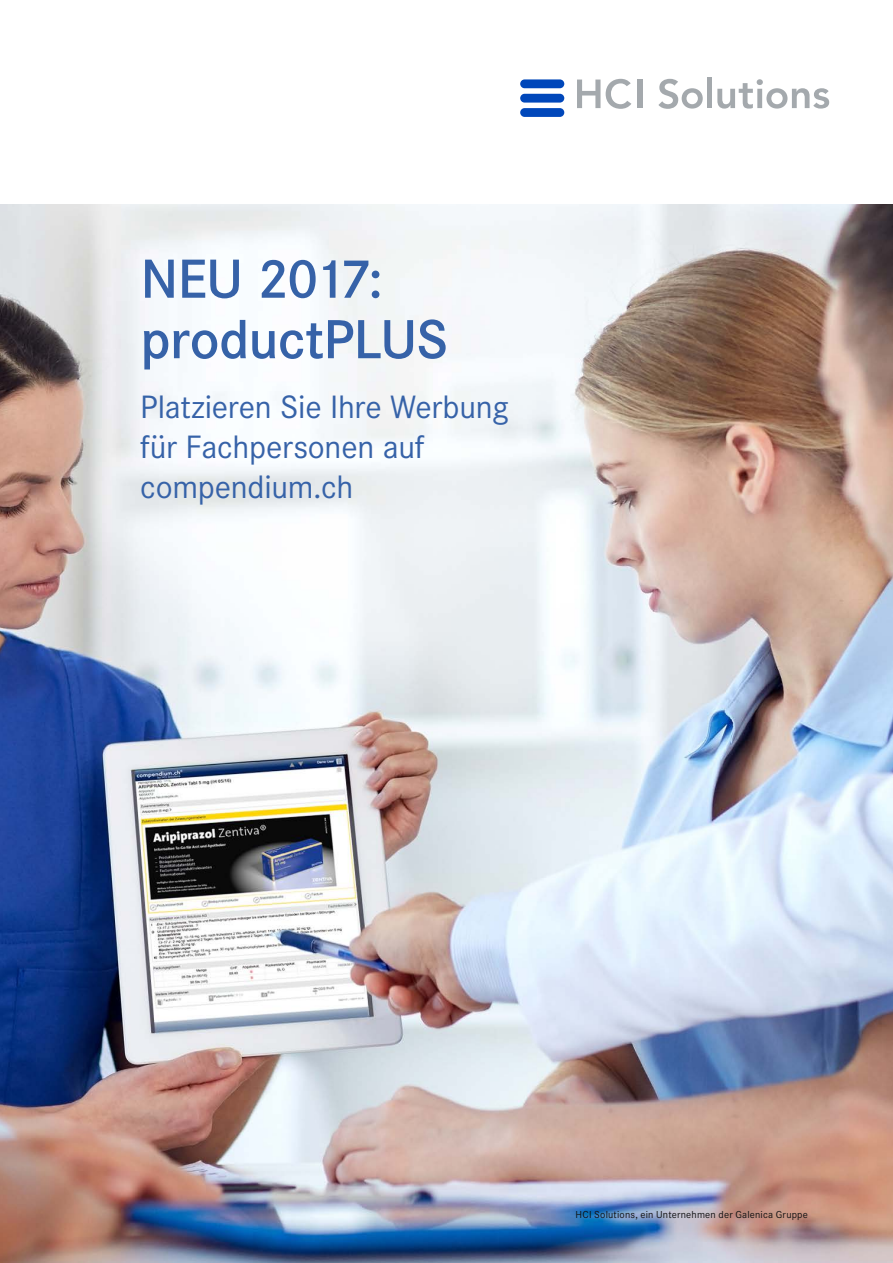
<style>
.page{position:relative;width:893px;height:1263px;background:#fff}
.page>*{position:absolute;margin:0;border:0;box-sizing:border-box;transform-origin:0 0}
.t1{font:600 57.15px/60.4px "Corporate S";letter-spacing:-.015em;color:#3662a8}
.t2{font:33.6px/40.3px "Corporate S";letter-spacing:-.01em;color:#3662a8}
.t3{font:10.5px "Corporate S";letter-spacing:.02em;color:#101011}
</style>
<div class="page">
<img style="left:0;top:204px;width:893px;height:1059px">
<div style="left:520px;top:108px;width:44px;height:9px;background:#0047ba;border-radius:4px"></div>
<div style="left:520px;top:94px;width:44px;height:9px;background:#0047ba;border-radius:4px"></div>
<div style="left:520px;top:79px;width:44px;height:9px;background:#0047ba;border-radius:4px"></div>
<svg style="left:577px;top:80px;width:23px;height:28px"></svg>
<svg style="left:606px;top:79px;width:25px;height:30px"></svg>
<div style="left:637px;top:80px;width:5px;height:28px;background:#a4a9ad"></div>
<svg style="left:658px;top:79px;width:45px;height:30px"></svg>
<div style="left:707px;top:78px;width:5px;height:30px;background:#a4a9ad"></div>
<svg style="left:717px;top:79px;width:112px;height:30px"></svg>
<h1 class="t1" style="left:140px;top:249px;width:309px">NEU 2017: productPLUS</h1>
<p class="t2" style="left:140px;top:387px;width:370px">Platzieren Sie Ihre Werbung für Fachpersonen auf compendium.ch</p>
<p class="t3" style="left:576px;top:1209px;width:234px">HCI Solutions, ein Unternehmen der Galenica Gruppe</p>
</div>
